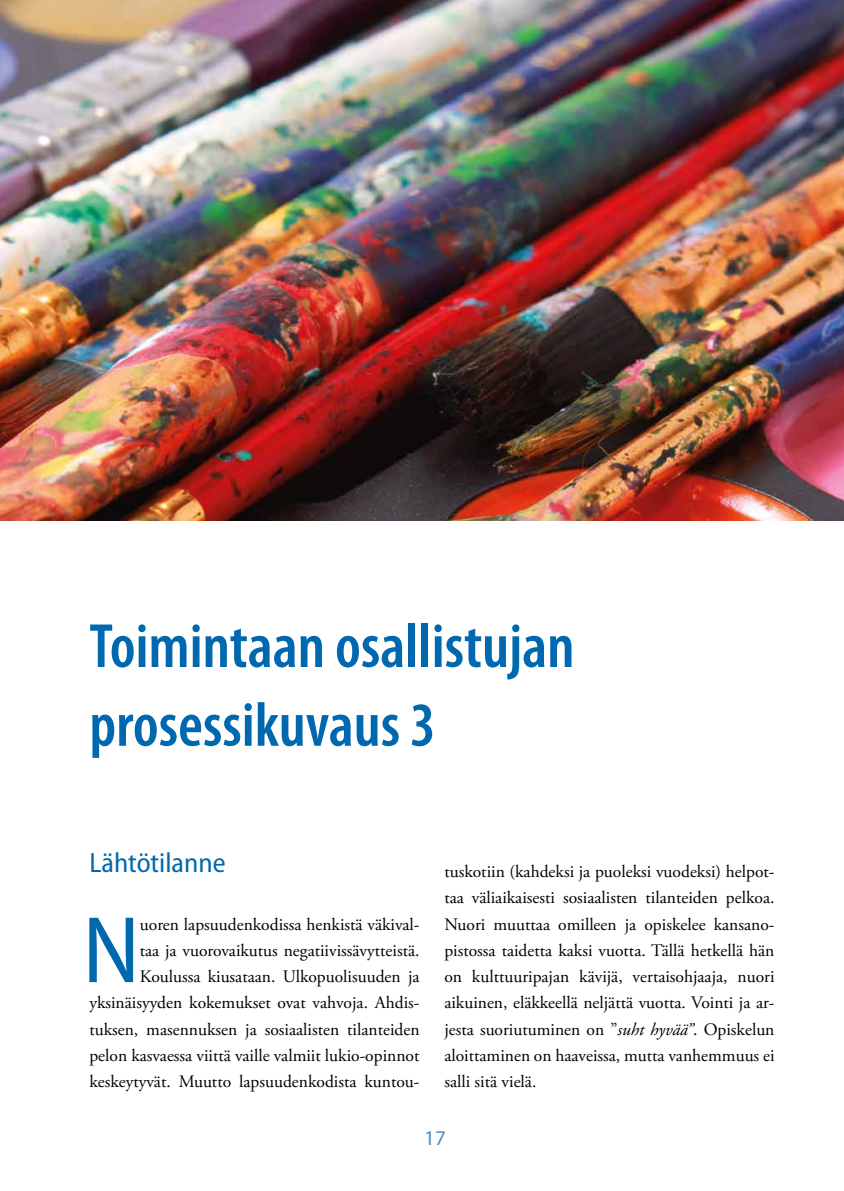
<style>
.page{position:relative;width:844px;height:1191px;background:#fff}
.page>*{position:absolute;margin:0;border:0;box-sizing:border-box;transform-origin:0 0}
.t1{font:semi-condensed 95.38px "Myriad Pro";color:#0068af}
.t2{font:600 condensed 63px/78.8px "Myriad Pro";color:#0068af}
.t3{font:semi-condensed 28px "Myriad Pro";color:#0068af}
.t4{font:21px "Myriad Pro";color:#518ec8}
.t5{font:17.5px/26.2px "Adobe Garamond Pro";color:#000;text-align:right}
.s1{font-style:italic}
</style>
<div class="page">
<img style="left:0;top:0;width:843px;height:520px">
<h2 class="t2" style="left:89px;top:608px;width:486px">Toimintaan osallistujan prosessikuvaus 3</h2>
<h3 class="t3" style="left:89px;top:847px;width:138px">Lähtötilanne</h3>
<p class="t5" style="left:89px;top:911px;width:331px">uoren lapsuudenkodissa henkistä väkival-<br>taa ja vuorovaikutus negatiivissävytteistä.<br>Koulussa kiusataan. Ulkopuolisuuden ja yksinäisyyden kokemukset ovat vahvoja. Ahdis&shy;tuksen, masennuksen ja sosiaalisten tilanteiden pelon kasvaessa viittä vaille valmiit lukio-opinnot keskeytyvät. Muutto lapsuudenkodista kuntou-</p>
<h1 class="t1" style="left:83px;top:898px;width:59px">N</h1>
<p class="t5" style="left:444px;top:859px;width:331px;text-align:justify">tuskotiin (kahdeksi ja puoleksi vuodeksi) helpot&shy;taa väliaikaisesti sosiaalisten tilanteiden pelkoa.<br>Nuori muuttaa omilleen ja opiskelee kansano&shy;pistossa taidetta kaksi vuotta. Tällä hetkellä hän on kulttuuripajan kävijä, vertaisohjaaja, nuori aikuinen, eläkkeellä neljättä vuotta. Vointi ja ar&shy;jesta suoriutuminen on ”<span class="s1">suht hyvää”</span>. Opiskelun aloittaminen on haaveissa, mutta vanhemmuus ei salli sitä vielä.</p>
<p class="t4" style="left:424px;top:1126px;width:23px">17</p>
</div>
